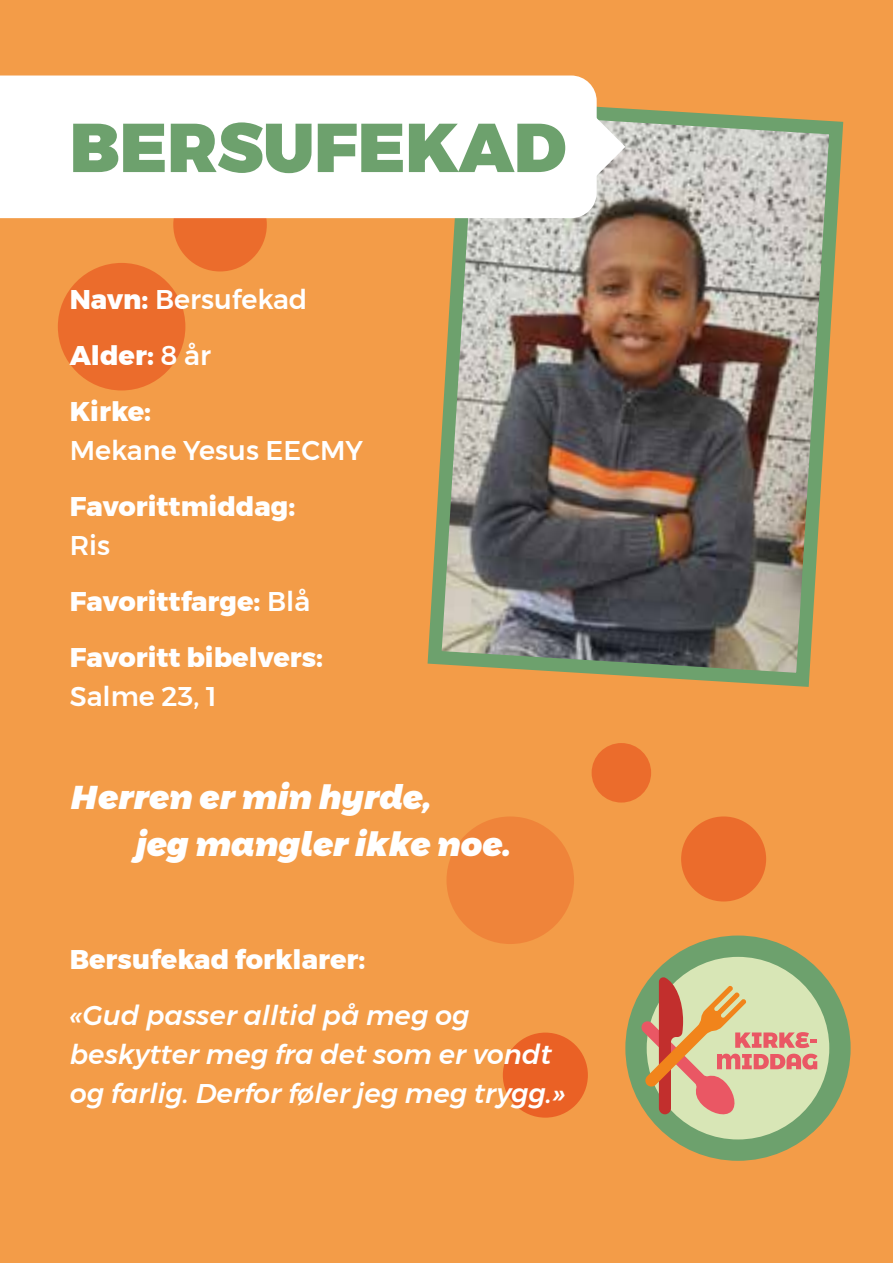
<style>
.page{position:relative;width:893px;height:1263px;background:#f39c48}
.page>*{position:absolute;margin:0;border:0;box-sizing:border-box;transform-origin:0 0}
.t1{font:900 69px "Montserrat";color:#6da16d}
.t2{font:italic 900 33px/47.1px "Montserrat Alternates";color:#fff}
.t3{font:800 27px/56.1px "Montserrat";color:#fff}
.t4{font:italic 500 27px/39px "Montserrat";color:#fff}
.t5{font:500 27px "Montserrat";color:#fff}
.s1{font-weight:500}
</style>
<div class="page">
<img style="left:420px;top:106px;width:424px;height:581px">
<div style="left:503px;top:1032px;width:85px;height:86px;background:#ea6125;border-radius:50%"></div>
<div style="left:446px;top:816px;width:128px;height:128px;background:#ef843a;border-radius:50%"></div>
<div style="left:681px;top:816px;width:85px;height:85px;background:#eb6c2c;border-radius:50%"></div>
<div style="left:592px;top:743px;width:59px;height:59px;background:#eb6c2c;border-radius:50%"></div>
<div style="left:58px;top:263px;width:127px;height:127px;background:#eb6c2c;border-radius:50%"></div>
<div style="left:173px;top:178px;width:94px;height:93px;background:#eb6c2c;border-radius:50%"></div>
<div style="left:0;top:76px;width:597px;height:142px;background:#fff"></div>
<svg style="left:551px;top:110px;width:74px;height:74px;background:#edefec"></svg>
<div style="left:625px;top:935px;width:226px;height:226px;background:#6da16d;border-radius:50%"></div>
<div style="left:647px;top:957px;width:182px;height:182px;background:#d8e6b6;border-radius:50%"></div>
<svg style="left:641px;top:976px;width:176px;height:141px"></svg>
<h1 class="t1" style="left:70px;top:91px;width:498px">BERSUFEKAD</h1>
<p class="t3" style="left:70px;top:272px;width:239px">Navn: <span class="s1">Bersufekad<br></span>Alder: <span class="s1">8 år<br></span>Kirke:</p>
<p class="t5" style="left:70px;top:430px;width:295px">Mekane Yesus EECMY</p>
<p class="t3" style="left:70px;top:479px;width:227px">Favorittmiddag:</p>
<p class="t3" style="left:70px;top:518px;width:255px"><span class="s1">Ris<br></span>Favorittfarge: <span class="s1">Blå<br></span>Favoritt bibelvers:</p>
<p class="t5" style="left:70px;top:676px;width:148px">Salme 23, 1</p>
<p class="t2" style="left:136px;top:775px;width:377px;text-indent:-66px">Herren er min hyrde,<br>jeg mangler ikke noe.</p>
<p class="t3" style="left:70px;top:931px;width:297px">Bersufekad forklarer:</p>
<p class="t4" style="left:70px;top:995px;width:497px">«Gud passer alltid på meg og beskytter meg fra det som er vondt og farlig. Derfor føler jeg meg trygg.»</p>
</div>
